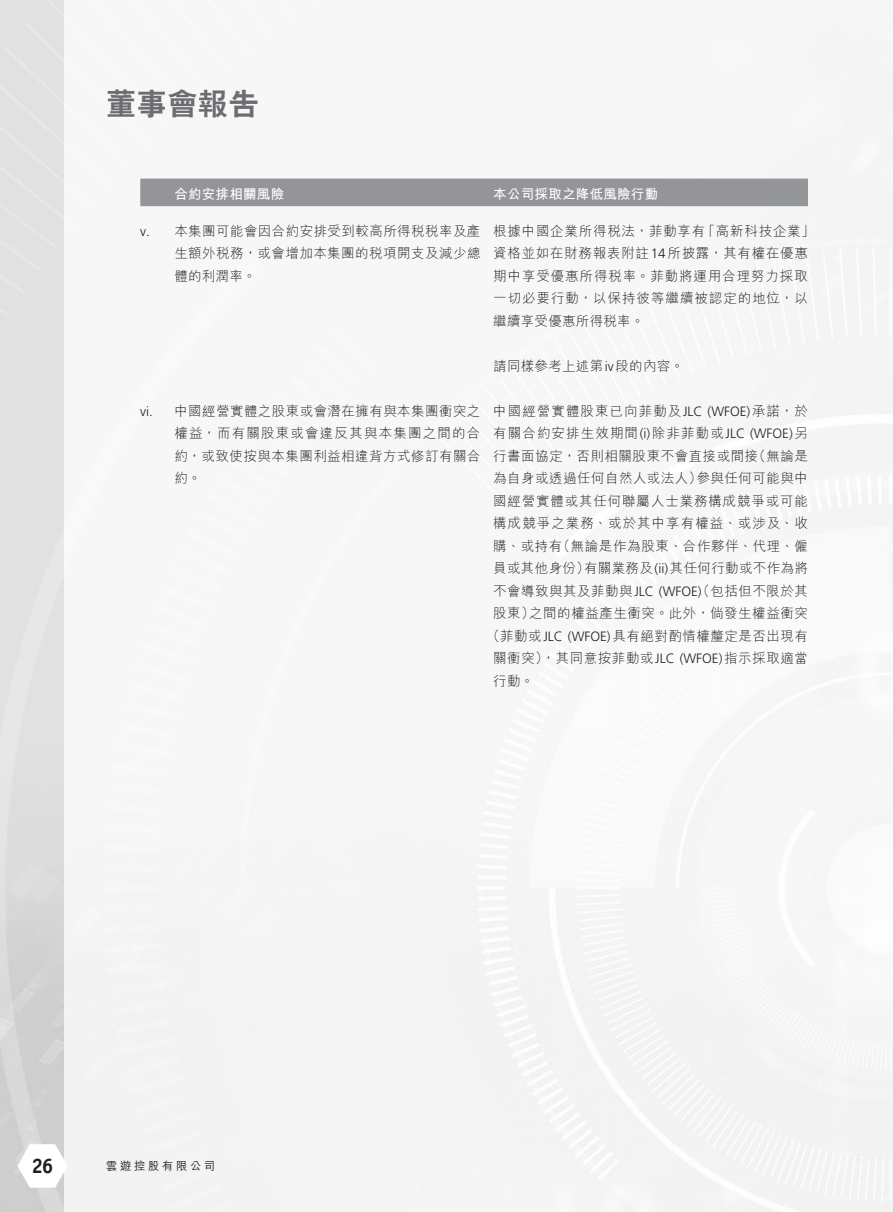
<style>
.page{position:relative;width:893px;height:1212px;background:#fff}
.page>*{position:absolute;margin:0;border:0;box-sizing:border-box;transform-origin:0 0}
.t1{font:800 30px "C Hei 2 HK";letter-spacing:.02em;color:#6c6d70}
.t2{font:700 21px "Officina Sans Std";color:#231f20}
._50_Table_txt{font:300 13.5px/22.5px "M Hei HK";letter-spacing:.04em;color:#231f20;text-align:justify}
._50_Table_txt-2{font:300 13.5px "M Hei HK";letter-spacing:.08em;color:#231f20}
._50_Table_txt-3{font:300 13.5px "M Hei HK";letter-spacing:.06em;color:#231f20}
._50_Table_txt-4{font:300 13.5px "M Hei HK";letter-spacing:.075em;color:#231f20}
._50_Table_txt-5{font:700 13.5px "M Hei HK";letter-spacing:.02em;color:#fff}
._50_Table_txt-6{font:300 13.5px "M Hei HK";letter-spacing:.02em;color:#231f20}
._50_Table_txt-7{font:300 13.5px "Frutiger LT Std";color:#231f20}
.t3{font:500 11.25px "M Hei HK";letter-spacing:.24em;color:#231f20}
.s1{font-family:"Frutiger LT Std"}
</style>
<div class="page">
<svg style="left:17px;top:1144px;width:51px;height:43px"></svg>
<div style="left:140px;top:179px;width:668px;height:27px;background:#939598"></div>
<h1 class="t1" style="left:106px;top:89px;width:154px">董事會報告</h1>
<p class="_50_Table_txt-5" style="left:174px;top:185px;width:111px">合約安排相關風險</p>
<p class="_50_Table_txt-5" style="left:493px;top:185px;width:166px">本公司採取之降低風險行動</p>
<p class="_50_Table_txt-7" style="left:140px;top:223px;width:11px">v.</p>
<p class="_50_Table_txt" style="left:174px;top:219px;width:308px">本集團可能會因合約安排受到較高所得稅稅率及產生額外稅務，或會增加本集團的稅項開支及減少總體的利潤率。</p>
<p class="_50_Table_txt" style="left:493px;top:219px;width:323px;text-align:left">根據中國企業所得稅法，菲動享有「高新科技企業」資格並如在財務報表附註<span class="s1">14</span>所披露，其有權在優惠期中享受優惠所得稅率。菲動將運用合理努力採取一切必要行動，以保持彼等繼續被認定的地位，以繼續享受優惠所得稅率。</p>
<p class="_50_Table_txt-6" style="left:493px;top:359px;width:192px">請同樣參考上述第<span class="s1">iv</span>段的內容。</p>
<p class="_50_Table_txt-7" style="left:140px;top:403px;width:14px">vi.</p>
<p class="_50_Table_txt" style="left:174px;top:399px;width:308px">中國經營實體之股東或會潛在擁有與本集團衝突之權益，而有關股東或會違反其與本集團之間的合約，或致使按與本集團利益相違背方式修訂有關合約。</p>
<p class="_50_Table_txt-2" style="left:493px;top:404px;width:316px">中國經營實體股東已向菲動及<span class="s1">JLC (WFOE)</span>承諾，於</p>
<p class="_50_Table_txt-2" style="left:493px;top:426px;width:316px">有關合約安排生效期間<span class="s1">(i)</span>除非菲動或<span class="s1">JLC (WFOE)</span>另</p>
<p class="_50_Table_txt" style="left:493px;top:444px;width:316px">行書面協定，否則相關股東不會直接或間接（無論是</p>
<p class="_50_Table_txt" style="left:493px;top:467px;width:316px">為自身或透過任何自然人或法人）參與任何可能與中</p>
<p class="_50_Table_txt-3" style="left:493px;top:494px;width:316px">國經營實體或其任何聯屬人士業務構成競爭或可能</p>
<p class="_50_Table_txt-4" style="left:493px;top:516px;width:316px">構成競爭之業務、或於其中享有權益、或涉及、收</p>
<p class="_50_Table_txt" style="left:493px;top:534px;width:316px">購、或持有（無論是作為股東、合作夥伴、代理、僱</p>
<p class="_50_Table_txt" style="left:493px;top:557px;width:316px">員或其他身份）有關業務及<span class="s1">(ii)</span>其任何行動或不作為將</p>
<p class="_50_Table_txt" style="left:493px;top:579px;width:316px">不會導致與其及菲動與<span class="s1">JLC (WFOE)</span>（包括但不限於其</p>
<p class="_50_Table_txt" style="left:493px;top:602px;width:316px">股東）之間的權益產生衝突。此外，倘發生權益衝突</p>
<p class="_50_Table_txt" style="left:486px;top:624px;width:323px">（菲動或<span class="s1">JLC (WFOE)</span>具有絕對酌情權釐定是否出現有</p>
<p class="_50_Table_txt" style="left:493px;top:647px;width:316px">關衝突），其同意按菲動或<span class="s1">JLC (WFOE)</span>指示採取適當</p>
<p class="_50_Table_txt" style="left:493px;top:669px;width:42px">行動。</p>
<h2 class="t2" style="left:31px;top:1153px;width:24px">26</h2>
<p class="t3" style="left:106px;top:1157px;width:110px">雲遊控股有限公司</p>
</div>
